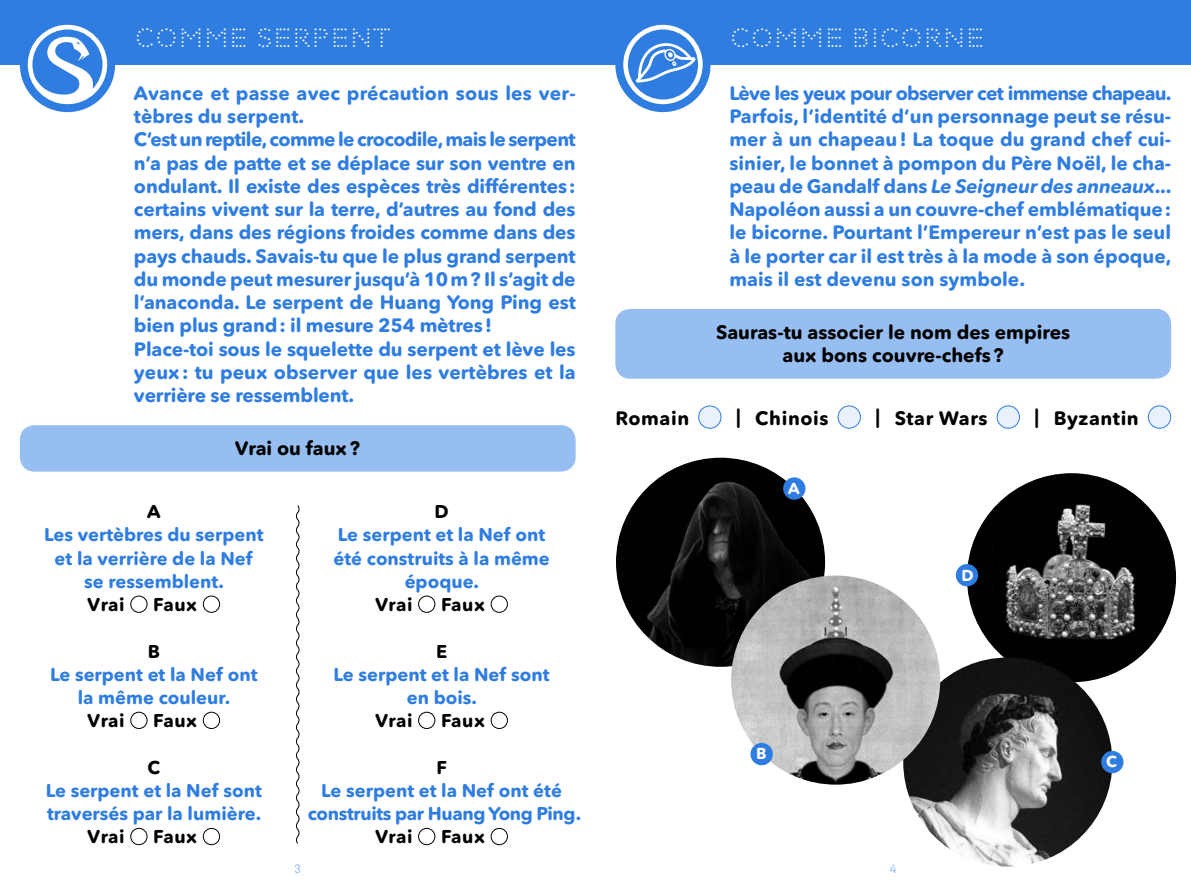
<style>
.page{position:relative;width:1191px;height:893px;background:#fff}
.page>*{position:absolute;margin:0;border:0;box-sizing:border-box;transform-origin:0 0}
.t1{font:26.25px "RMNGP Constellation Petite";letter-spacing:.05em;color:#fff}
.t2{font:700 19.25px/23.3px "Avenir Next Rounded Pro";letter-spacing:-.01em;color:#2f7de1}
.t3{font:700 19.25px/23.1px "Avenir Next Rounded Pro";letter-spacing:.01em;color:#000;text-align:center}
.t4{font:700 18.38px/23.3px "Avenir Next Rounded Pro";color:#2f7de1;text-align:center}
.t5{font:700 18.38px "Avenir Next Rounded Pro";letter-spacing:.005em;color:#000}
.t6{font:700 18.38px/23.3px "Avenir Next Rounded Pro";letter-spacing:-.02em;color:#2f7de1;text-align:center}
.t7{font:700 15.75px "Avenir Next Rounded Pro";color:#fff}
.t8{font:12.25px "Akkurat Mono";color:#97bef0}
.s1{font-style:italic}
</style>
<div class="page">
<div style="left:0;top:0;width:610px;height:64px;background:#2f7de1"></div>
<div style="left:580px;top:0;width:611px;height:64px;background:#2f7de1"></div>
<div style="left:20px;top:17px;width:95px;height:95px;border:10px solid #2f7de1;border-radius:50%"></div>
<div style="left:615px;top:17px;width:95px;height:95px;border:10px solid #2f7de1;border-radius:50%"></div>
<svg style="left:28px;top:25px;width:79px;height:79px"></svg>
<div style="left:20px;top:425px;width:555px;height:47px;background:#97bef0;border-radius:15px"></div>
<div style="left:130px;top:596px;width:17px;height:17px;border:1px solid #000;border-radius:50%"></div>
<div style="left:203px;top:596px;width:17px;height:17px;border:1px solid #000;border-radius:50%"></div>
<div style="left:130px;top:712px;width:17px;height:17px;border:1px solid #000;border-radius:50%"></div>
<div style="left:203px;top:712px;width:17px;height:17px;border:1px solid #000;border-radius:50%"></div>
<div style="left:130px;top:828px;width:17px;height:17px;border:1px solid #000;border-radius:50%"></div>
<div style="left:203px;top:828px;width:17px;height:17px;border:1px solid #000;border-radius:50%"></div>
<div style="left:418px;top:596px;width:17px;height:17px;border:1px solid #000;border-radius:50%"></div>
<div style="left:491px;top:596px;width:17px;height:17px;border:1px solid #000;border-radius:50%"></div>
<div style="left:418px;top:712px;width:17px;height:17px;border:1px solid #000;border-radius:50%"></div>
<div style="left:491px;top:712px;width:17px;height:17px;border:1px solid #000;border-radius:50%"></div>
<div style="left:418px;top:828px;width:17px;height:17px;border:1px solid #000;border-radius:50%"></div>
<div style="left:491px;top:828px;width:17px;height:17px;border:1px solid #000;border-radius:50%"></div>
<svg style="left:296px;top:505px;width:4px;height:339px"></svg>
<svg style="left:623px;top:25px;width:79px;height:79px"></svg>
<img style="left:967px;top:473px;width:209px;height:209px;border-radius:105px">
<div style="left:698px;top:406px;width:23px;height:22px;background:#e8f1fc;border-radius:50%"></div>
<div style="left:698px;top:405px;width:23px;height:24px;border:1px solid #2f7de1;border-radius:50%"></div>
<div style="left:838px;top:406px;width:22px;height:22px;background:#e8f1fc;border-radius:50%"></div>
<div style="left:837px;top:405px;width:24px;height:24px;border:1px solid #2f7de1;border-radius:50%"></div>
<div style="left:997px;top:406px;width:22px;height:22px;background:#e8f1fc;border-radius:50%"></div>
<div style="left:996px;top:405px;width:24px;height:24px;border:1px solid #2f7de1;border-radius:50%"></div>
<div style="left:1148px;top:406px;width:22px;height:22px;background:#e8f1fc;border-radius:50%"></div>
<div style="left:1148px;top:405px;width:23px;height:24px;border:1px solid #2f7de1;border-radius:50%"></div>
<img style="left:616px;top:458px;width:209px;height:209px;border-radius:105px">
<img style="left:903px;top:657px;width:209px;height:210px;border-radius:105px">
<img style="left:731px;top:575px;width:209px;height:210px;border-radius:105px">
<div style="left:783px;top:477px;width:22px;height:23px;background:#2f7de1;border-radius:50%"></div>
<div style="left:750px;top:743px;width:23px;height:22px;background:#2f7de1;border-radius:50%"></div>
<div style="left:955px;top:564px;width:23px;height:22px;background:#2f7de1;border-radius:50%"></div>
<div style="left:1101px;top:751px;width:22px;height:22px;background:#2f7de1;border-radius:50%"></div>
<div style="left:615px;top:309px;width:556px;height:70px;background:#97bef0;border-radius:15px"></div>
<h1 class="t1" style="left:135px;top:23px;width:257px">COMME SERPENT</h1>
<p class="t2" style="left:134px;top:81px;width:443px">Avance et passe avec précaution sous les ver&shy;tèbres du serpent.<br>C’est un reptile, comme le crocodile, mais le serpent n’a pas de patte et se déplace sur son ventre en ondulant. Il existe des espèces très différentes: certains vivent sur la terre, d’autres au fond des mers, dans des régions froides comme dans des pays chauds. Savais-tu que le plus grand serpent du monde peut mesurer jusqu’à 10m? Il s’agit de l’anaconda. Le serpent de Huang Yong Ping est bien plus grand: il mesure 254 mètres!<br>Place-toi sous le squelette du serpent et lève les yeux: tu peux observer que les vertèbres et la verrière se ressemblent.</p>
<p class="t3" style="left:235px;top:436px;width:126px">Vrai ou faux?</p>
<p class="t5" style="left:147px;top:500px;width:15px">A</p>
<p class="t4" style="left:44px;top:523px;width:221px">Les vertèbres du serpent et la verrière de la Nef se ressemblent.</p>
<p class="t5" style="left:88px;top:593px;width:39px">Vrai</p>
<p class="t5" style="left:153px;top:593px;width:45px">Faux</p>
<p class="t5" style="left:148px;top:640px;width:14px">B</p>
<p class="t4" style="left:50px;top:663px;width:209px">Le serpent et la Nef ont la même couleur.</p>
<p class="t5" style="left:88px;top:709px;width:39px">Vrai</p>
<p class="t5" style="left:153px;top:709px;width:45px">Faux</p>
<p class="t5" style="left:147px;top:756px;width:14px">C</p>
<p class="t4" style="left:46px;top:779px;width:218px;text-align:left">Le serpent et la Nef sont traversés par la lumière.</p>
<p class="t5" style="left:88px;top:825px;width:39px">Vrai</p>
<p class="t5" style="left:153px;top:825px;width:45px">Faux</p>
<p class="t5" style="left:434px;top:500px;width:16px">D</p>
<p class="t4" style="left:333px;top:523px;width:218px">Le serpent et la Nef ont été construits à la même époque.</p>
<p class="t5" style="left:375px;top:593px;width:39px">Vrai</p>
<p class="t5" style="left:441px;top:593px;width:45px">Faux</p>
<p class="t5" style="left:436px;top:640px;width:13px">E</p>
<p class="t4" style="left:333px;top:663px;width:218px">Le serpent et la Nef sont en bois.</p>
<p class="t5" style="left:375px;top:709px;width:39px">Vrai</p>
<p class="t5" style="left:441px;top:709px;width:45px">Faux</p>
<p class="t5" style="left:436px;top:756px;width:12px">F</p>
<p class="t6" style="left:308px;top:779px;width:275px">Le serpent et la Nef ont été construits par Huang Yong Ping.</p>
<p class="t5" style="left:375px;top:825px;width:39px">Vrai</p>
<p class="t5" style="left:441px;top:825px;width:45px">Faux</p>
<p class="t8" style="left:294px;top:861px;width:9px">3</p>
<h1 class="t1" style="left:730px;top:23px;width:255px">COMME BICORNE</h1>
<p class="t2" style="left:729px;top:81px;width:444px;text-align:justify">Lève les yeux pour observer cet immense chapeau.<br>Parfois, l’identité d’un personnage peut se résu&shy;mer à un chapeau! La toque du grand chef cui&shy;sinier, le bonnet à pompon du Père Noël, le cha&shy;peau de Gandalf dans <span class="s1">Le Seigneur des anneaux</span>...<br>Napoléon aussi a un couvre-chef emblématique: le bicorne. Pourtant l’Empereur n’est pas le seul à le porter car il est très à la mode à son époque, mais il est devenu son symbole.</p>
<p class="t3" style="left:716px;top:320px;width:356px">Sauras-tu associer le nom des empires aux bons couvre-chefs?</p>
<p class="t3" style="left:615px;top:407px;width:75px">Romain</p>
<p class="t3" style="left:736px;top:407px;width:94px">| Chinois</p>
<p class="t3" style="left:875px;top:407px;width:114px">| Star Wars</p>
<p class="t3" style="left:1034px;top:407px;width:106px">| Byzantin</p>
<p class="t7" style="left:788px;top:479px;width:13px">A</p>
<p class="t7" style="left:756px;top:744px;width:12px">B</p>
<p class="t7" style="left:961px;top:565px;width:14px">D</p>
<p class="t8" style="left:889px;top:861px;width:9px">4</p>
<p class="t7" style="left:1106px;top:752px;width:12px">C</p>
</div>
